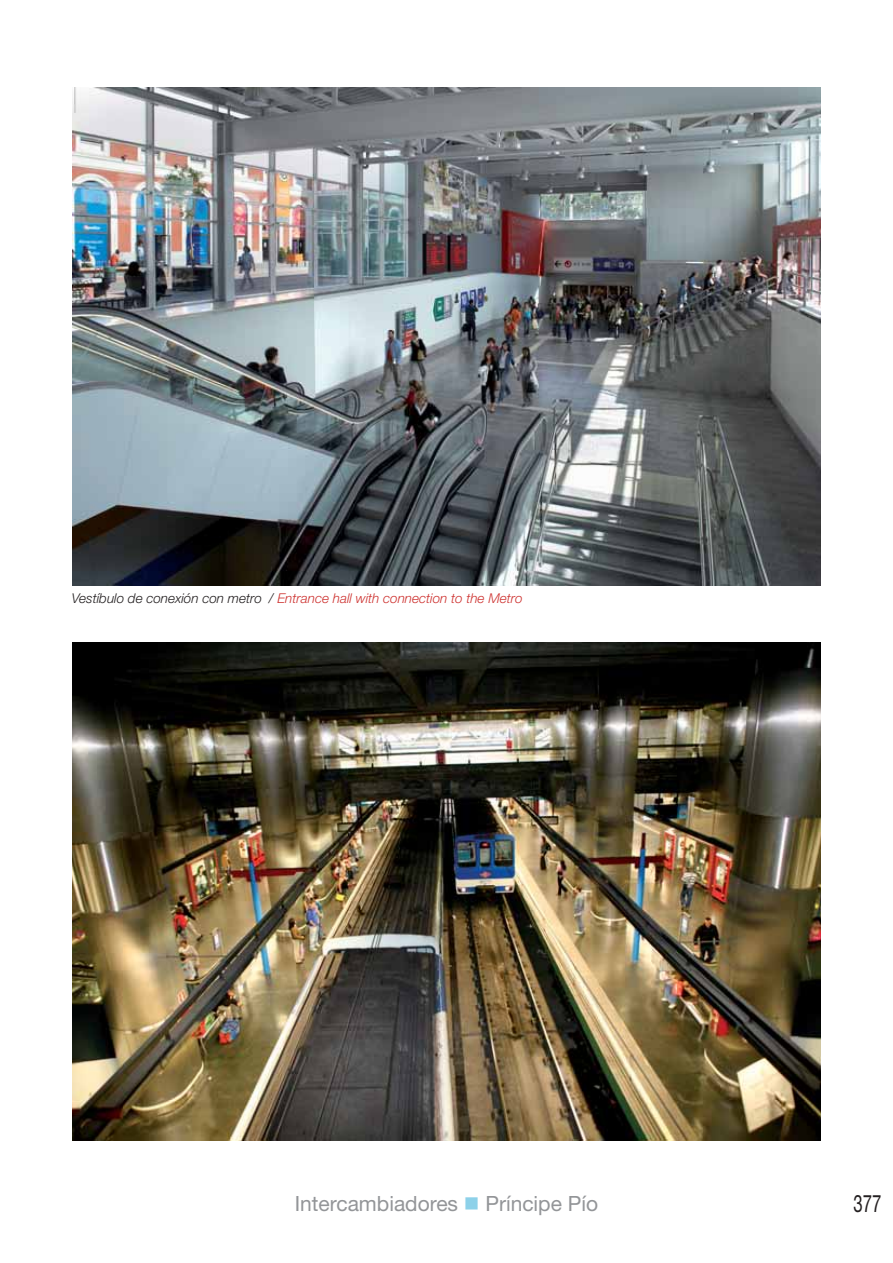
<style>
.page{position:relative;width:893px;height:1263px;background:#fff}
.page>*{position:absolute;margin:0;border:0;box-sizing:border-box;transform-origin:0 0}
.t1{font:24px "Helvetica Neue";color:#231f20;scale:.7 1}
.t2{font:21px "Helvetica Neue";color:#939598}
.t3{font:italic 300 13.5px "Helvetica Neue";color:#ce3331}
.s1{color:#231f20}
</style>
<div class="page">
<img style="left:72px;top:87px;width:748px;height:498px">
<img style="left:72px;top:642px;width:748px;height:499px">
<p class="t3" style="left:72px;top:594px;width:452px"><span class="s1">Vestíbulo de conexión con metro /</span> Entrance hall with connection to the Metro</p>
<h2 class="t2" style="left:295px;top:1196px;width:165px">Intercambiadores</h2>
<h2 class="t2" style="left:485px;top:1196px;width:114px">Príncipe Pío</h2>
<h1 class="t1" style="left:853px;top:1195px;width:41px">377</h1>
</div>
